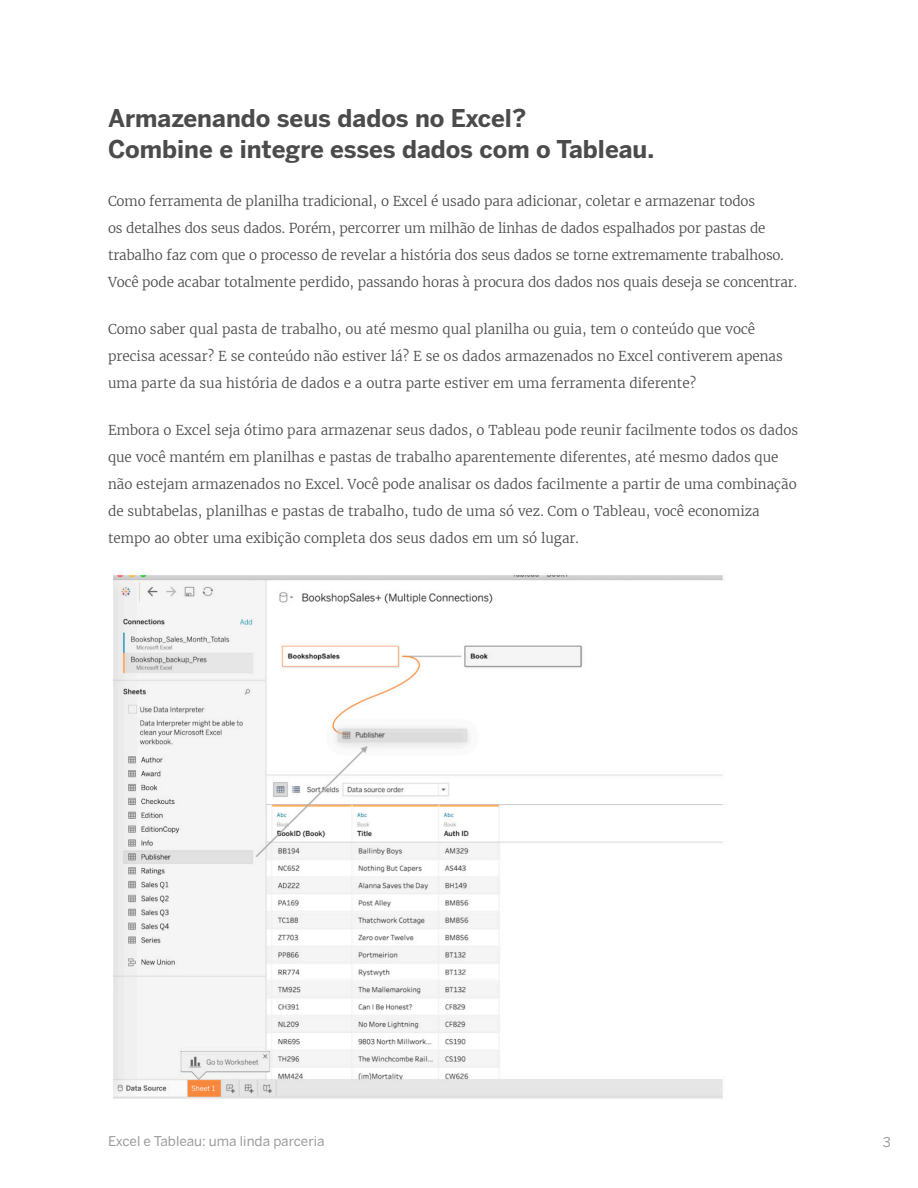
<style>
.page{position:relative;width:918px;height:1188px;background:#fff}
.page>*{position:absolute;margin:0;border:0;box-sizing:border-box;transform-origin:0 0}
.INTRO-TOC_header{font:700 24px "Benton Sans";color:#4b4b4b}
.BODYCOPY-standard{font:300 13.5px/27px "Merriweather";color:#4b4b4b}
.INTRO-TOC_header-2{font:300 13.5px/27px "Merriweather";letter-spacing:-.01em;color:#4b4b4b}
.t1{font:13.5px "Benton Sans";color:#9b9b9b}
</style>
<div class="page">
<img style="left:113px;top:575px;width:610px;height:524px">
<p class="INTRO-TOC_header" style="left:108px;top:103px;width:420px">Armazenando seus dados no Excel?</p>
<p class="INTRO-TOC_header" style="left:108px;top:135px;width:548px">Combine e integre esses dados com o Tableau.</p>
<p class="INTRO-TOC_header-2" style="left:108px;top:187px;width:691px">Como ferramenta de planilha tradicional, o Excel é usado para adicionar, coletar e armazenar todos<br>os detalhes dos seus dados. Porém, percorrer um milhão de linhas de dados espalhados por pastas de trabalho faz com que o processo de revelar a história dos seus dados se torne extremamente trabalhoso.<br>Você pode acabar totalmente perdido, passando horas à procura dos dados nos quais deseja se concentrar.</p>
<p class="BODYCOPY-standard" style="left:108px;top:315px;width:676px">Como saber qual pasta de trabalho, ou até mesmo qual planilha ou guia, tem o conteúdo que você precisa acessar? E se conteúdo não estiver lá? E se os dados armazenados no Excel contiverem apenas uma parte da sua história de dados e a outra parte estiver em uma ferramenta diferente?</p>
<p class="BODYCOPY-standard" style="left:108px;top:417px;width:692px">Embora o Excel seja ótimo para armazenar seus dados, o Tableau pode reunir facilmente todos os dados que você mantém em planilhas e pastas de trabalho aparentemente diferentes, até mesmo dados que não estejam armazenados no Excel. Você pode analisar os dados facilmente a partir de uma combinação de subtabelas, planilhas e pastas de trabalho, tudo de uma só vez. Com o Tableau, você economiza tempo ao obter uma exibição completa dos seus dados em um só lugar.</p>
<p class="t1" style="left:108px;top:1133px;width:218px">Excel e Tableau: uma linda parceria</p>
<p class="t1" style="left:883px;top:1134px;width:10px">3</p>
</div>
